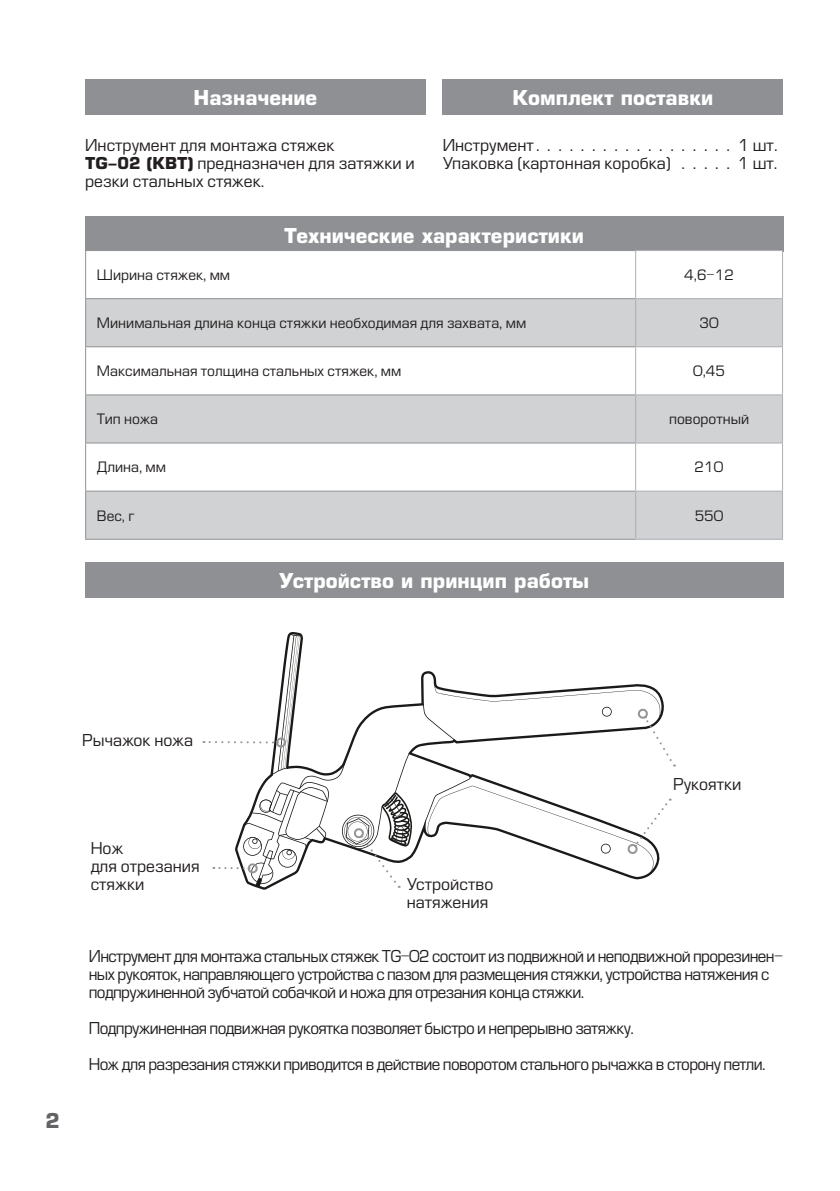
<style>
.page{position:relative;width:840px;height:1191px;background:#fff}
.page>*{position:absolute;margin:0;border:0;box-sizing:border-box;transform-origin:0 0}
.t1{font:700 20px "Europe";color:#fff}
.t2{font:700 20px "Europe";color:#636366}
.t3{font:16px/18px "Europe";letter-spacing:-.04em;color:#231f20}
.t4{font:16px/18px "Europe";color:#231f20}
.t5{font:14px "Europe";color:#231f20}
.s1{font-weight:700}
</style>
<div class="page">
<svg style="left:258px;top:632px;width:396px;height:257px"></svg>
<div style="left:85px;top:79px;width:340px;height:36px;background:#8e9093"></div>
<div style="left:442px;top:79px;width:340px;height:36px;background:#8e9093"></div>
<div style="left:85px;top:217px;width:697px;height:35px;background:#8e9093"></div>
<div style="left:85px;top:562px;width:697px;height:35px;background:#8e9093"></div>
<svg style="left:86px;top:251px;width:695px;height:47px"></svg>
<svg style="left:86px;top:299px;width:695px;height:240px;fill:#d1d2d4"></svg>
<hr style="left:85px;top:298px;width:549px;height:1px;background:#8e9093">
<hr style="left:85px;top:346px;width:549px;height:1px;background:#8e9093">
<hr style="left:85px;top:394px;width:549px;height:1px;background:#8e9093">
<hr style="left:85px;top:442px;width:549px;height:1px;background:#8e9093">
<hr style="left:85px;top:490px;width:549px;height:1px;background:#8e9093">
<hr style="left:85px;top:539px;width:549px;height:1px;background:#8e9093">
<hr style="left:85px;top:251px;width:1px;height:47px;background:#8e9093">
<hr style="left:85px;top:299px;width:1px;height:47px;background:#8e9093">
<hr style="left:85px;top:347px;width:1px;height:47px;background:#8e9093">
<hr style="left:85px;top:395px;width:1px;height:47px;background:#8e9093">
<hr style="left:85px;top:443px;width:1px;height:47px;background:#8e9093">
<hr style="left:85px;top:491px;width:1px;height:48px;background:#8e9093">
<hr style="left:634px;top:250px;width:148px;height:1px;background:#adaeb2">
<hr style="left:634px;top:251px;width:1px;height:47px;background:#adaeb2">
<hr style="left:781px;top:251px;width:1px;height:47px;background:#adaeb2">
<hr style="left:634px;top:298px;width:148px;height:1px;background:#adaeb2">
<hr style="left:634px;top:299px;width:1px;height:47px;background:#adaeb2">
<hr style="left:781px;top:299px;width:1px;height:47px;background:#adaeb2">
<hr style="left:634px;top:346px;width:148px;height:1px;background:#adaeb2">
<hr style="left:634px;top:347px;width:1px;height:47px;background:#adaeb2">
<hr style="left:781px;top:347px;width:1px;height:47px;background:#adaeb2">
<hr style="left:634px;top:394px;width:148px;height:1px;background:#adaeb2">
<hr style="left:634px;top:395px;width:1px;height:47px;background:#adaeb2">
<hr style="left:781px;top:395px;width:1px;height:47px;background:#adaeb2">
<hr style="left:634px;top:442px;width:148px;height:1px;background:#adaeb2">
<hr style="left:634px;top:443px;width:1px;height:47px;background:#adaeb2">
<hr style="left:781px;top:443px;width:1px;height:47px;background:#adaeb2">
<hr style="left:634px;top:490px;width:148px;height:1px;background:#adaeb2">
<hr style="left:634px;top:491px;width:1px;height:48px;background:#adaeb2">
<hr style="left:781px;top:491px;width:1px;height:48px;background:#adaeb2">
<hr style="left:634px;top:539px;width:148px;height:1px;background:#adaeb2">
<svg style="left:423px;top:682px;width:251px;height:84px"></svg>
<div style="left:637px;top:708px;width:11px;height:11px;border:2px solid #939598;border-radius:3px"></div>
<svg style="left:424px;top:775px;width:246px;height:97px"></svg>
<svg style="left:203px;top:633px;width:209px;height:255px"></svg>
<p class="t1" style="left:193px;top:86px;width:125px">Назначение</p>
<p class="t1" style="left:512px;top:86px;width:202px">Комплект поставки</p>
<p class="t4" style="left:442px;top:137px;width:336px">Инструмент..................1 шт.<br>Упаковка (картонная коробка) ......</p>
<p class="t4" style="left:85px;top:137px;width:331px">Инструмент для монтажа стяжек<br><span class="s1">TG-02 (КВТ)</span> предназначен для затяжки и резки стальных стяжек.</p>
<p class="t3" style="left:737px;top:155px;width:41px">1 шт.</p>
<p class="t1" style="left:284px;top:223px;width:301px">Технические характеристики</p>
<p class="t5" style="left:97px;top:267px;width:135px">Ширина стяжек, мм</p>
<p class="t5" style="left:683px;top:267px;width:51px">4,6-12</p>
<p class="t5" style="left:97px;top:315px;width:430px">Минимальная длина конца стяжки необходимая для захвата, мм</p>
<p class="t5" style="left:699px;top:315px;width:21px">30</p>
<p class="t5" style="left:97px;top:363px;width:306px">Максимальная толщина стальных стяжек, мм</p>
<p class="t5" style="left:692px;top:363px;width:34px">0,45</p>
<p class="t5" style="left:97px;top:411px;width:63px">Тип ножа</p>
<p class="t5" style="left:668px;top:411px;width:81px">поворотный</p>
<p class="t5" style="left:97px;top:459px;width:71px">Длина, мм</p>
<p class="t5" style="left:694px;top:459px;width:30px">210</p>
<p class="t5" style="left:97px;top:507px;width:39px">Вес, г</p>
<p class="t5" style="left:694px;top:507px;width:30px">550</p>
<p class="t1" style="left:279px;top:569px;width:311px">Устройство и принцип работы</p>
<p class="t2" style="left:45px;top:1108px;width:16px">2</p>
<p class="t4" style="left:82px;top:731px;width:113px">Рычажок ножа</p>
<p class="t4" style="left:91px;top:839px;width:110px">Нож<br>для отрезания стяжки</p>
<p class="t4" style="left:406px;top:875px;width:88px">Устройство натяжения</p>
<p class="t4" style="left:672px;top:775px;width:70px">Рукоятки</p>
<p class="t3" style="left:89px;top:947px;width:695px">Инструмент для монтажа стальных стяжек TG-02 состоит из подвижной и неподвижной прорезинен&shy;ных рукояток, направляющего устройства с пазом для размещения стяжки, устройства натяжения с подпружиненной зубчатой собачкой и ножа для отрезания конца стяжки.</p>
<p class="t3" style="left:89px;top:1019px;width:546px">Подпружиненная подвижная рукоятка позволяет быстро и непрерывно затяжку.</p>
<p class="t3" style="left:89px;top:1055px;width:678px">Нож для разрезания стяжки приводится в действие поворотом стального рычажка в сторону петли.</p>
</div>
